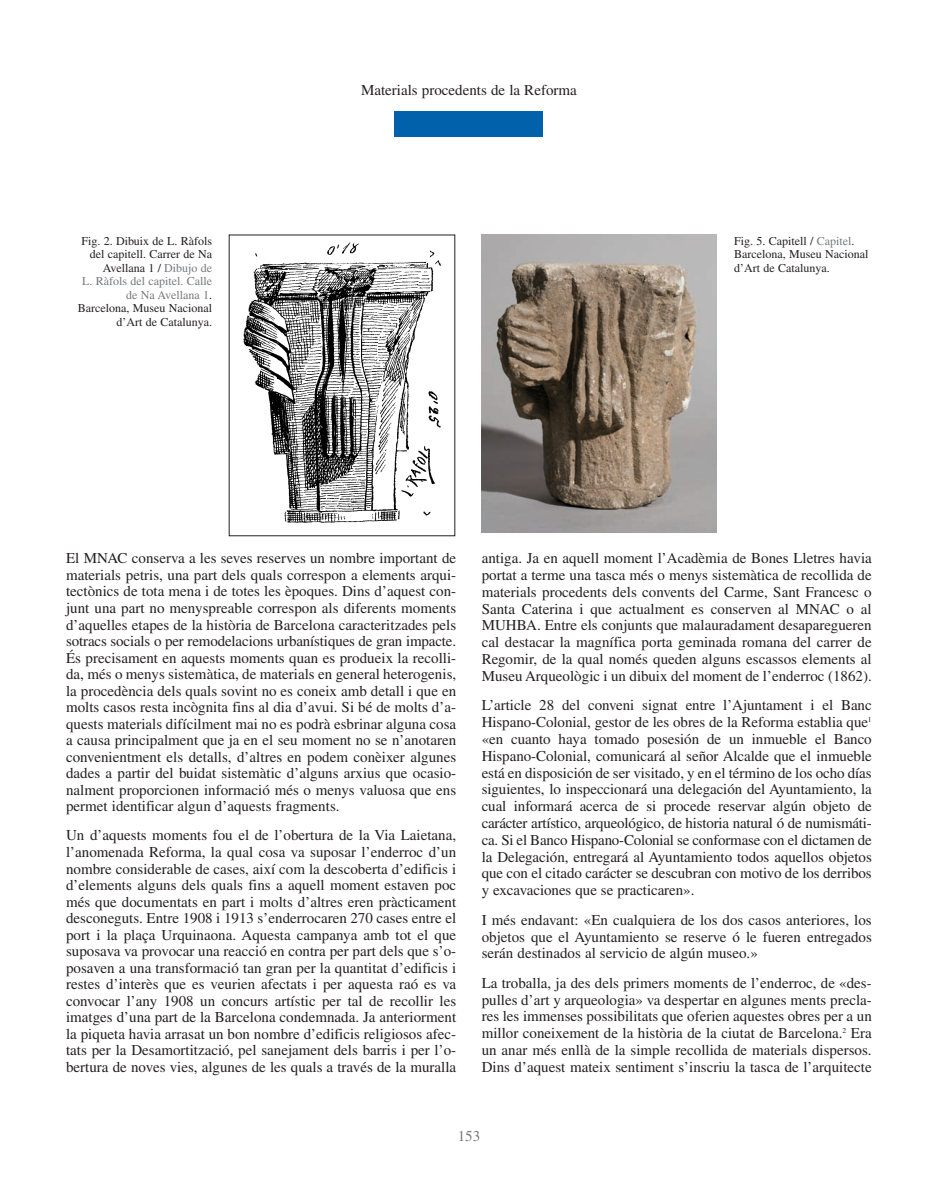
<style>
.page{position:relative;width:937px;height:1190px;background:#fff}
.page>*{position:absolute;margin:0;border:0;box-sizing:border-box;transform-origin:0 0}
.t1{font:15px/16.5px "Times";color:#231f20;text-align:justify}
.t2{font:15px "Times";color:#76787b}
.t3{font:12px/13.5px "Times";color:#231f20;text-align:right}
.s1{color:#76787b}
</style>
<div class="page">
<div style="left:394px;top:111px;width:149px;height:26px;background:#0161aa"></div>
<img style="left:243px;top:242px;width:198px;height:281px">
<img style="left:481px;top:235px;width:235px;height:297px">
<p class="t1" style="left:361px;top:83px;width:217px">Materials procedents de la Reforma</p>
<p class="t3" style="left:78px;top:235px;width:136px">Fig. 2. Dibuix de L. Ràfols del capitell. Carrer de Na<br>Avellana 1 / <span class="s1">Dibujo de<br>L. Ràfols del capitel. Calle de Na Avellana 1</span>.<br>Barcelona, Museu Nacional d’Art de Catalunya.</p>
<p class="t3" style="left:734px;top:235px;width:136px;text-align:left">Fig. 5. Capitell / <span class="s1">Capitel</span>.<br>Barcelona, Museu Nacional d’Art de Catalunya.</p>
<p class="t1" style="left:66px;top:551px;width:391px">El MNAC conserva a les seves reserves un nombre important de materials petris, una part dels quals correspon a elements arqui&shy;tectònics de tota mena i de totes les èpoques. Dins d’aquest con&shy;junt una part no menyspreable correspon als diferents moments d’aquelles etapes de la història de Barcelona caracteritzades pels sotracs socials o per remodelacions urbanístiques de gran impacte.<br>És precisament en aquests moments quan es produeix la recolli&shy;da, més o menys sistemàtica, de materials en general heterogenis, la procedència dels quals sovint no es coneix amb detall i que en molts casos resta incògnita fins al dia d’avui. Si bé de molts d’a&shy;quests materials difícilment mai no es podrà esbrinar alguna cosa a causa principalment que ja en el seu moment no se n’anotaren convenientment els detalls, d’altres en podem conèixer algunes dades a partir del buidat sistemàtic d’alguns arxius que ocasio&shy;nalment proporcionen informació més o menys valuosa que ens permet identificar algun d’aquests fragments.</p>
<p class="t1" style="left:66px;top:828px;width:391px">Un d’aquests moments fou el de l’obertura de la Via Laietana, l’anomenada Reforma, la qual cosa va suposar l’enderroc d’un nombre considerable de cases, així com la descoberta d’edificis i d’elements alguns dels quals fins a aquell moment estaven poc més que documentats en part i molts d’altres eren pràcticament desconeguts. Entre 1908 i 1913 s’enderrocaren 270 cases entre el port i la plaça Urquinaona. Aquesta campanya amb tot el que suposava va provocar una reacció en contra per part dels que s’o&shy;posaven a una transformació tan gran per la quantitat d’edificis i restes d’interès que es veurien afectats i per aquesta raó es va convocar l’any 1908 un concurs artístic per tal de recollir les imatges d’una part de la Barcelona condemnada. Ja anteriorment la piqueta havia arrasat un bon nombre d’edificis religiosos afec&shy;tats per la Desamortització, pel sanejament dels barris i per l’o&shy;bertura de noves vies, algunes de les quals a través de la muralla</p>
<p class="t1" style="left:481px;top:551px;width:391px">antiga. Ja en aquell moment l’Acadèmia de Bones Lletres havia portat a terme una tasca més o menys sistemàtica de recollida de materials procedents dels convents del Carme, Sant Francesc o Santa Caterina i que actualment es conserven al MNAC o al MUHBA. Entre els conjunts que malauradament desaparegueren cal destacar la magnífica porta geminada romana del carrer de Regomir, de la qual només queden alguns escassos elements al Museu Arqueològic i un dibuix del moment de l’enderroc (1862).</p>
<p class="t1" style="left:481px;top:698px;width:391px">L’article 28 del conveni signat entre l’Ajuntament i el Banc Hispano-Colonial, gestor de les obres de la Reforma establia que<sup>1 </sup>«en cuanto haya tomado posesión de un inmueble el Banco Hispano-Colonial, comunicará al señor Alcalde que el inmueble está en disposición de ser visitado, y en el término de los ocho días siguientes, lo inspeccionará una delegación del Ayuntamiento, la cual informará acerca de si procede reservar algún objeto de carácter artístico, arqueológico, de historia natural ó de numismáti&shy;ca. Si el Banco Hispano-Colonial se conformase con el dictamen de la Delegación, entregará al Ayuntamiento todos aquellos objetos que con el citado carácter se descubran con motivo de los derribos y excavaciones que se practicaren».</p>
<p class="t1" style="left:481px;top:913px;width:391px">I més endavant: «En cualquiera de los dos casos anteriores, los objetos que el Ayuntamiento se reserve ó le fueren entregados serán destinados al servicio de algún museo.»</p>
<p class="t1" style="left:481px;top:976px;width:391px">La troballa, ja des dels primers moments de l’enderroc, de «des&shy;pulles d’art y arqueologia» va despertar en algunes ments precla&shy;res les immenses possibilitats que oferien aquestes obres per a un millor coneixement de la història de la ciutat de Barcelona.<sup>2</sup> Era un anar més enllà de la simple recollida de materials dispersos.<br>Dins d’aquest mateix sentiment s’inscriu la tasca de l’arquitecte</p>
<p class="t2" style="left:457px;top:1130px;width:24px">153</p>
</div>
